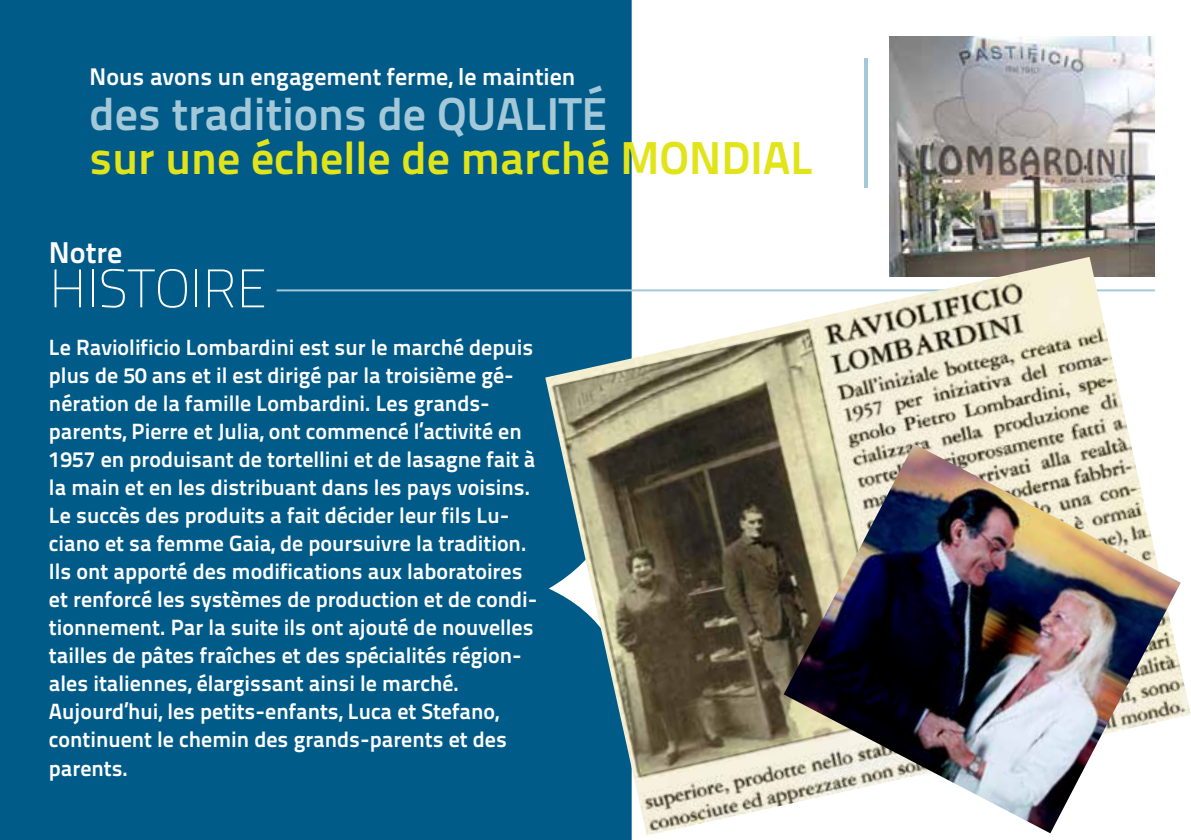
<style>
.page{position:relative;width:1191px;height:840px;background:#fff}
.page>*{position:absolute;margin:0;border:0;box-sizing:border-box;transform-origin:0 0}
.t1{font:100 54px "Titillium Text 22 L";color:#fff}
.t2{font:700 46px "Titillium Text 22 L";color:#e2e41a}
.t3{font:700 46px "Titillium Text 22 L";color:#a3c8d8}
.t4{font:700 30px "Titillium Text 22 L";color:#fff}
.t5{font:700 24px "Titillium Text 22 L";color:#fff}
.t6{font:700 22px/28px "Titillium Text 22 L";color:#fff}
</style>
<div class="page">
<div style="left:0;top:0;width:1191px;height:839px;background:#005b89"></div>
<div style="left:631px;top:0;width:560px;height:839px;background:#fff"></div>
<img style="left:890px;top:36px;width:265px;height:221px">
<hr style="left:276px;top:289px;width:879px;height:2px;background:#a3c8d8">
<hr style="left:865px;top:58px;width:3px;height:130px;background:#a3c8d8">
<img style="left:545px;top:257px;width:646px;height:578px">
<img style="left:783px;top:443px;width:397px;height:389px">
<p class="t5" style="left:90px;top:58px;width:487px">Nous avons un engagement ferme, le maintien</p>
<h2 class="t3" style="left:90px;top:78px;width:519px">des traditions de QUALITÉ</h2>
<h2 class="t2" style="left:90px;top:122px;width:725px">sur une échelle de marché MONDIAL</h2>
<h3 class="t4" style="left:49px;top:229px;width:75px">Notre</h3>
<h1 class="t1" style="left:49px;top:250px;width:220px">HISTOIRE</h1>
<p class="t6" style="left:49px;top:332px;width:490px">Le Raviolificio Lombardini est sur le marché depuis plus de 50 ans et il est dirigé par la troisième gé&shy;nération de la famille Lombardini. Les grands&shy;parents, Pierre et Julia, ont commencé l’activité en 1957 en produisant de tortellini et de lasagne fait à la main et en les distribuant dans les pays voisins.<br>Le succès des produits a fait décider leur fils Lu&shy;ciano et sa femme Gaia, de poursuivre la tradition.<br>Ils ont apporté des modifications aux laboratoires et renforcé les systèmes de production et de condi&shy;tionnement. Par la suite ils ont ajouté de nouvelles tailles de pâtes fraîches et des spécialités région&shy;ales italiennes, élargissant ainsi le marché.<br>Aujourd’hui, les petits-enfants, Luca et Stefano, continuent le chemin des grands-parents et des parents.</p>
</div>
